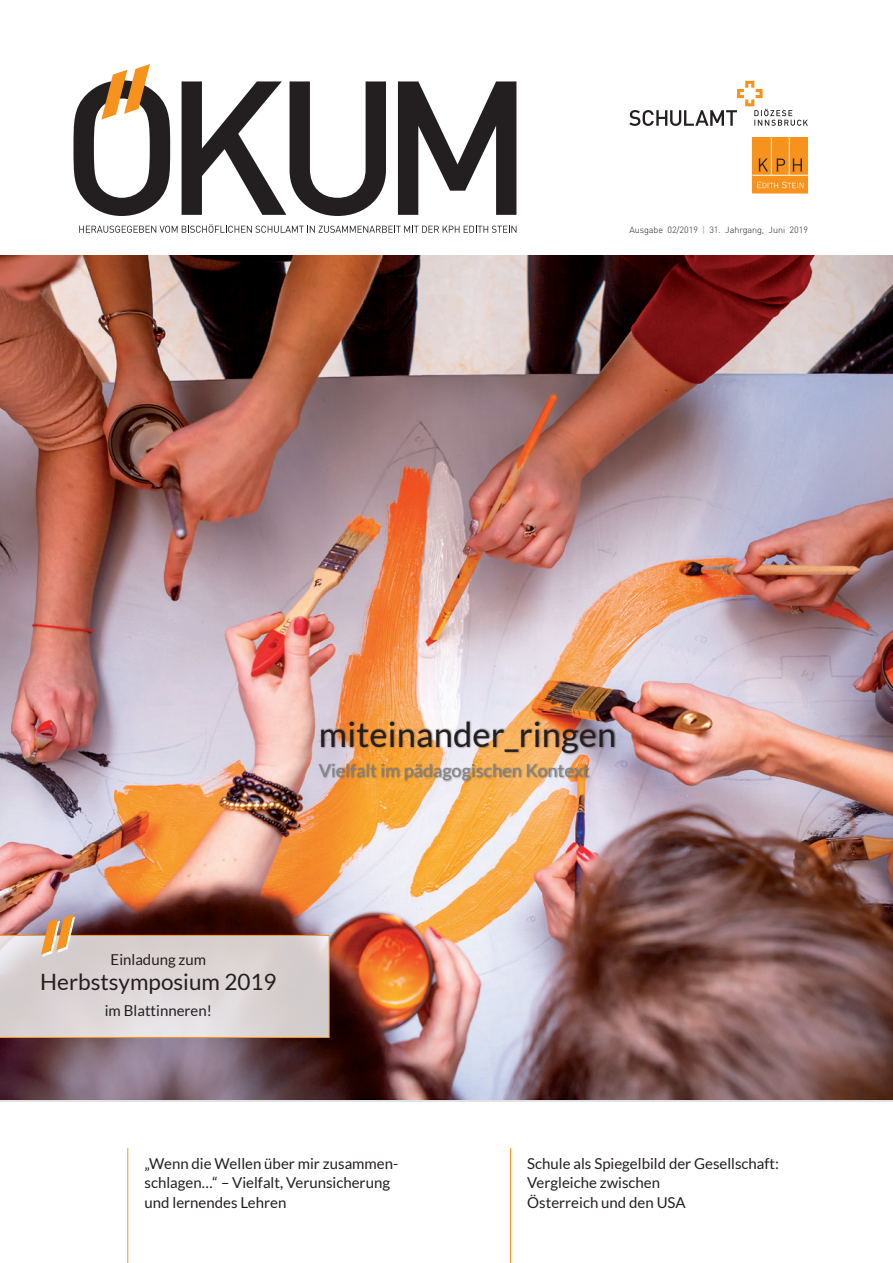
<style>
.page{position:relative;width:893px;height:1263px;background:#fff}
.page>*{position:absolute;margin:0;border:0;box-sizing:border-box;transform-origin:0 0}
.t1{font:34.5px "Lato";letter-spacing:.005em;color:#231f20}
.t2{font:22.5px "Lato";color:#231f20}
.t3{font:18px "Lato";letter-spacing:.005em;color:#808285}
.t4{font:15px/19.5px "Lato";color:#231f20}
.t5{font:300 9px "DIN";letter-spacing:-.005em;color:#231f20}
.s1{font-weight:400;color:#f7931d}
</style>
<div class="page">
<svg style="left:182px;top:81px;width:204px;height:135px"></svg>
<svg style="left:398px;top:81px;width:118px;height:134px"></svg>
<svg style="left:79px;top:224px;width:437px;height:9px"></svg>
<svg style="left:73px;top:64px;width:98px;height:152px"></svg>
<svg style="left:629px;top:81px;width:179px;height:45px"></svg>
<div style="left:752px;top:138px;width:56px;height:55px;background:#f7931d"></div>
<hr style="left:771px;top:138px;width:1px;height:37px;background:#fff">
<hr style="left:752px;top:175px;width:56px;height:1px;background:#fff">
<hr style="left:789px;top:138px;width:1px;height:37px;background:#fff">
<svg style="left:757px;top:182px;width:47px;height:6px"></svg>
<svg style="left:758px;top:159px;width:10px;height:12px"></svg>
<svg style="left:776px;top:159px;width:9px;height:12px"></svg>
<svg style="left:792px;top:159px;width:10px;height:12px"></svg>
<hr style="left:128px;top:1148px;width:1px;height:115px;background:#f7931d">
<hr style="left:510px;top:1148px;width:1px;height:115px;background:#f7931d">
<img style="left:0;top:255px;width:893px;height:844px">
<div style="left:318px;top:720px;width:298px;height:62px;background:#231f20;opacity:.5"></div>
<svg style="left:0;top:914px;width:330px;height:124px;background:#c7b9b6"></svg>
<p class="t5" style="left:629px;top:224px;width:180px">Ausgabe 02/2019 <span class="s1">|</span> 31. Jahrgang, Juni 2019</p>
<h1 class="t1" style="left:319px;top:715px;width:299px">miteinander_ringen</h1>
<p class="t3" style="left:319px;top:760px;width:272px">Vielfalt im pädagogischen Kontext</p>
<p class="t4" style="left:111px;top:949px;width:97px">Einladung zum</p>
<h2 class="t2" style="left:40px;top:970px;width:238px">Herbstsymposium 2019</h2>
<p class="t4" style="left:105px;top:1000px;width:109px">im Blattinneren!</p>
<p class="t4" style="left:145px;top:1153px;width:255px">„Wenn die Wellen über mir zusammen&shy;schlagen…“ – Vielfalt, Verunsicherung und lernendes Lehren</p>
<p class="t4" style="left:527px;top:1153px;width:253px">Schule als Spiegelbild der Gesellschaft:<br>Vergleiche zwischen<br>Österreich und den USA</p>
</div>
